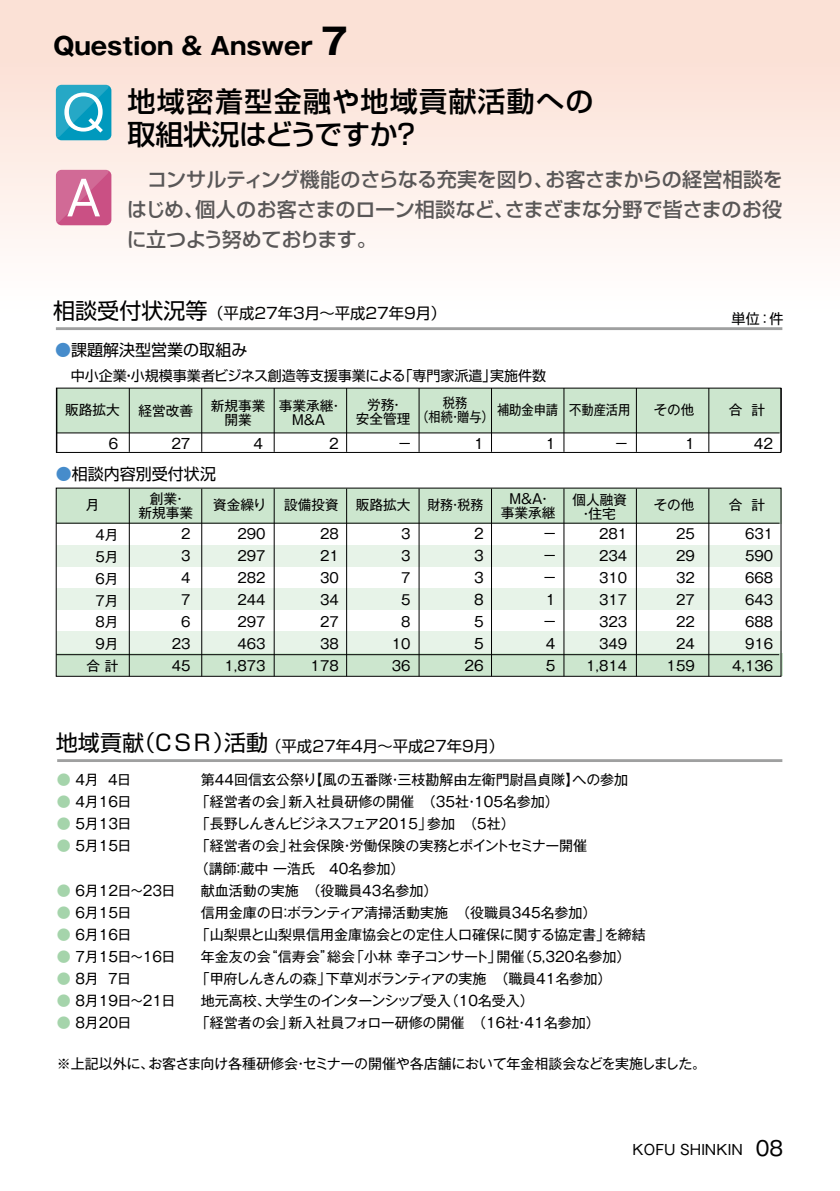
<style>
.page{position:relative;width:840px;height:1191px;background:#fff}
.page>*{position:absolute;margin:0;border:0;box-sizing:border-box;transform-origin:0 0}
.t1{font:500 28px/33.6px "Shin Go Pro";letter-spacing:.045em;color:#000}
.t2{font:700 24px "Gothic MB101 Pro";color:#000}
.t3{font:22px "Shin Go Pro";color:#000}
.t4{font:500 20px/30px "Shin Go Pro";letter-spacing:-.015em;color:#595757;text-align:justify}
.t5{font:16px "Shin Go Pro";color:#000}
.t6{font:15.4px "Shin Go Pro";color:#000}
.t7{font:14px/22px "Gothic MB101 Pro";color:#000;text-align:right}
.t8{font:14px "Shin Go Pro";color:#000}
.t9{font:14px "Gothic MB101 Pro";letter-spacing:-.08em;color:#000}
.t10{font:13.6px/22px "Gothic MB101 Pro";color:#000;text-align:center}
.t11{font:13.6px "Gothic MB101 Pro";color:#000;scale:.9 1}
.t12{font:13.6px/14.4px "Gothic MB101 Pro";color:#000;text-align:center;scale:.89 1}
.s1{font-size:36px}
.s2{font-size:22px}
.s3{color:#468ccb}
.s4{color:#a5d4ab}
.s5{font-size:20px}
</style>
<div class="page">
<div style="left:0;top:0;width:839px;height:380px;background:linear-gradient(to bottom,#fbddd1,#fff)"></div>
<div style="left:56px;top:488px;width:724px;height:35px;background:#cce6ce"></div>
<div style="left:57px;top:388px;width:723px;height:45px;background:#cce6ce"></div>
<hr style="left:56px;top:327px;width:726px;height:3px;background:#9fa0a0">
<hr style="left:57px;top:759px;width:724px;height:3px;background:#9fa0a0">
<div style="left:56px;top:545px;width:723px;height:22px;background:#e7f3e8"></div>
<div style="left:56px;top:588px;width:723px;height:22px;background:#e7f3e8"></div>
<div style="left:56px;top:631px;width:725px;height:22px;background:#e7f3e8"></div>
<div style="left:56px;top:653px;width:726px;height:23px;background:#cce6ce"></div>
<hr style="left:56px;top:432px;width:723px;height:1px;background:#000">
<div style="left:56px;top:387px;width:724px;height:66px;border:1px solid #000"></div>
<hr style="left:129px;top:388px;width:1px;height:64px;background:#000">
<hr style="left:56px;top:388px;width:1px;height:64px;background:#000">
<hr style="left:273px;top:388px;width:1px;height:64px;background:#000">
<hr style="left:346px;top:388px;width:1px;height:64px;background:#000">
<hr style="left:201px;top:388px;width:1px;height:64px;background:#000">
<hr style="left:490px;top:388px;width:1px;height:64px;background:#000">
<hr style="left:418px;top:388px;width:1px;height:64px;background:#000">
<hr style="left:563px;top:388px;width:1px;height:64px;background:#000">
<hr style="left:708px;top:388px;width:1px;height:64px;background:#000">
<hr style="left:635px;top:388px;width:1px;height:64px;background:#000">
<hr style="left:780px;top:388px;width:1px;height:64px;background:#000">
<div style="left:56px;top:170px;width:55px;height:55px;background:#ca5084;border-radius:6px"></div>
<svg style="left:56px;top:170px;width:53px;height:52px"></svg>
<div style="left:56px;top:85px;width:55px;height:55px;background:#0099bd;border-radius:6px"></div>
<svg style="left:56px;top:85px;width:53px;height:52px"></svg>
<hr style="left:56px;top:522px;width:723px;height:1px;background:#000">
<hr style="left:56px;top:654px;width:722px;height:1px;background:#000">
<div style="left:56px;top:487px;width:725px;height:190px;border:1px solid #000"></div>
<hr style="left:129px;top:488px;width:1px;height:188px;background:#000">
<hr style="left:273px;top:488px;width:1px;height:188px;background:#000">
<hr style="left:346px;top:488px;width:1px;height:188px;background:#000">
<hr style="left:201px;top:488px;width:1px;height:188px;background:#000">
<hr style="left:490px;top:488px;width:1px;height:188px;background:#000">
<hr style="left:418px;top:488px;width:1px;height:188px;background:#000">
<hr style="left:563px;top:488px;width:1px;height:188px;background:#000">
<hr style="left:708px;top:488px;width:1px;height:188px;background:#000">
<hr style="left:635px;top:488px;width:1px;height:188px;background:#000">
<h2 class="t2" style="left:53px;top:26px;width:300px">Question &amp; Answer <span class="s1">７</span></h2>
<h1 class="t1" style="left:127px;top:81px;width:467px">地域密着型金融や地域貢献活動への取組状況はどうですか？</h1>
<h3 class="t4" style="left:127px;top:162px;width:657px">　コンサルティング機能のさらなる充実を図り、お客さまからの経営相談をはじめ、個人のお客さまのローン相談など、さまざまな分野で皆さまのお役に立つよう努めております。</h3>
<p class="t6" style="left:53px;top:300px;width:394px"><span class="s2">相談受付状況等</span>（平成27年3月～平成27年9月）</p>
<p class="t8" style="left:731px;top:307px;width:53px">単位：件</p>
<p class="t5" style="left:55px;top:337px;width:194px"><span class="s3">●</span>課題解決型営業の取組み</p>
<p class="t8" style="left:71px;top:364px;width:476px">中小企業・小規模事業者ビジネス創造等支援事業による「専門家派遣」実施件数</p>
<p class="t10" style="left:65px;top:397px;width:56px">販路拡大</p>
<p class="t10" style="left:138px;top:398px;width:56px">経営改善</p>
<p class="t12" style="left:416px;top:393px;width:88px">税務<br>（相続・贈与）</p>
<p class="t10" style="left:279px;top:396px;width:65px;line-height:14.4px">事業承継・<br>Ｍ＆Ａ</p>
<p class="t10" style="left:355px;top:395px;width:56px;line-height:14.4px">労務・<br>安全管理</p>
<p class="t10" style="left:211px;top:396px;width:56px;line-height:14.4px">新規事業開業</p>
<p class="t11" style="left:496px;top:398px;width:150px">補助金申請 不動産活用</p>
<p class="t10" style="left:728px;top:397px;width:38px">合 計</p>
<p class="t10" style="left:653px;top:397px;width:42px">その他</p>
<p class="t7" style="left:106px;top:430px;width:15px">６</p>
<p class="t7" style="left:171px;top:430px;width:21px">27</p>
<p class="t7" style="left:253px;top:430px;width:11px">4</p>
<p class="t7" style="left:329px;top:430px;width:11px">2</p>
<p class="t7" style="left:397px;top:430px;width:15px">－</p>
<p class="t7" style="left:474px;top:430px;width:11px">1</p>
<p class="t7" style="left:545px;top:430px;width:11px">1</p>
<p class="t7" style="left:614px;top:430px;width:15px">－</p>
<p class="t7" style="left:684px;top:430px;width:11px">1</p>
<p class="t7" style="left:753px;top:430px;width:21px">42</p>
<p class="t5" style="left:56px;top:461px;width:162px"><span class="s3">●</span>相談内容別受付状況</p>
<p class="t10" style="left:86px;top:491px;width:15px">月</p>
<p class="t10" style="left:138px;top:489px;width:56px;line-height:14.4px">創業・<br>新規事業</p>
<p class="t10" style="left:213px;top:492px;width:55px">資金繰り</p>
<p class="t10" style="left:284px;top:492px;width:201px">設備投資 販路拡大 財務・税務</p>
<p class="t10" style="left:500px;top:489px;width:56px;line-height:14.4px">Ｍ＆Ａ・事業承継</p>
<p class="t10" style="left:572px;top:490px;width:56px;line-height:14.4px">個人融資・住宅</p>
<p class="t10" style="left:653px;top:492px;width:42px">その他</p>
<p class="t10" style="left:728px;top:492px;width:38px">合 計</p>
<p class="t10" style="left:310px;top:521px;width:30px;text-align:right">28<br>21<br>30<br>34<br>27<br>38<br>178</p>
<p class="t10" style="left:391px;top:521px;width:20px;text-align:right">3<br>3<br>7<br>5<br>8<br>10<br>36</p>
<p class="t7" style="left:464px;top:520px;width:21px">2<br>3<br>3<br>8<br>5<br>5<br>26</p>
<p class="t7" style="left:542px;top:520px;width:15px;text-align:justify">－－－1－4<br>5</p>
<p class="t10" style="left:586px;top:521px;width:42px;text-align:right">281<br>234<br>310<br>317<br>323<br>349<br>1,814</p>
<p class="t10" style="left:666px;top:521px;width:30px;text-align:right">25<br>29<br>32<br>27<br>22<br>24<br>159</p>
<p class="t10" style="left:744px;top:521px;width:30px;text-align:justify">631<br>590<br>668<br>643<br>688<br>916</p>
<p class="t10" style="left:224px;top:521px;width:42px;text-align:right">290<br>297<br>282<br>244<br>297<br>463<br>1,873</p>
<p class="t10" style="left:172px;top:521px;width:20px;text-align:right">2<br>3<br>4<br>7<br>6<br>23<br>45</p>
<p class="t10" style="left:95px;top:522px;width:24px">4月</p>
<p class="t10" style="left:95px;top:544px;width:24px;text-align:justify">5月6月7月8月9月</p>
<p class="t10" style="left:86px;top:653px;width:33px">合 計</p>
<p class="t10" style="left:731px;top:652px;width:42px">4,136</p>
<h3 class="t3" style="left:56px;top:724px;width:214px">地域貢献（ＣＳＲ）活動</h3>
<p class="t6" style="left:266px;top:733px;width:239px">（平成27年4月～平成27年9月）</p>
<p class="t7" style="left:57px;top:767px;width:76px"><span class="s4">●</span> 4月 4日</p>
<p class="t7" style="left:201px;top:767px;width:428px">第44回信玄公祭り【風の五番隊・三枝勘解由左衛門尉昌貞隊】への参加</p>
<p class="t7" style="left:57px;top:789px;width:76px"><span class="s4">●</span> 4月16日</p>
<p class="t7" style="left:196px;top:789px;width:364px">「経営者の会」新入社員研修の開催　（35社・105名参加）</p>
<p class="t7" style="left:57px;top:811px;width:76px"><span class="s4">●</span> 5月13日</p>
<p class="t9" style="left:196px;top:812px;width:320px">「長野しんきんビジネスフェア２０１５」参加　（５社）</p>
<p class="t7" style="left:57px;top:833px;width:76px"><span class="s4">●</span> 5月15日</p>
<p class="t7" style="left:194px;top:833px;width:394px;text-align:left">「経営者の会」社会保険・労働保険の実務とポイントセミナー開催（講師：蔵中 一浩氏　40名参加）</p>
<p class="t7" style="left:57px;top:877px;width:120px"><span class="s4">●</span> 6月12日～23日</p>
<p class="t7" style="left:201px;top:877px;width:238px">献血活動の実施　（役職員43名参加）</p>
<p class="t7" style="left:57px;top:899px;width:76px"><span class="s4">●</span> 6月15日</p>
<p class="t7" style="left:201px;top:899px;width:397px">信用金庫の日：ボランティア清掃活動実施　（役職員345名参加）</p>
<p class="t7" style="left:57px;top:921px;width:76px"><span class="s4">●</span> 6月16日</p>
<p class="t7" style="left:196px;top:921px;width:451px">「山梨県と山梨県信用金庫協会との定住人口確保に関する協定書」を締結</p>
<p class="t7" style="left:57px;top:943px;width:120px"><span class="s4">●</span> 7月15日～16日</p>
<p class="t7" style="left:201px;top:943px;width:431px">年金友の会“信寿会”総会「小林 幸子コンサート」開催（5,320名参加）</p>
<p class="t7" style="left:57px;top:966px;width:76px"><span class="s4">●</span> 8月 7日</p>
<p class="t7" style="left:196px;top:966px;width:417px">「甲府しんきんの森」下草刈ボランティアの実施　（職員41名参加）</p>
<p class="t7" style="left:57px;top:988px;width:120px"><span class="s4">●</span> 8月19日～21日</p>
<p class="t7" style="left:201px;top:988px;width:334px">地元高校、大学生のインターンシップ受入（10名受入）</p>
<p class="t7" style="left:57px;top:1010px;width:76px"><span class="s4">●</span> 8月20日</p>
<p class="t7" style="left:196px;top:1010px;width:405px">「経営者の会」新入社員フォロー研修の開催　（16社・41名参加）</p>
<p class="t7" style="left:57px;top:1051px;width:650px">※上記以外に、お客さま向け各種研修会・セミナーの開催や各店舗において年金相談会などを実施しました。</p>
<p class="t7" style="left:632px;top:1136px;width:152px">KOFU SHINKIN <span class="s5">08</span></p>
</div>
